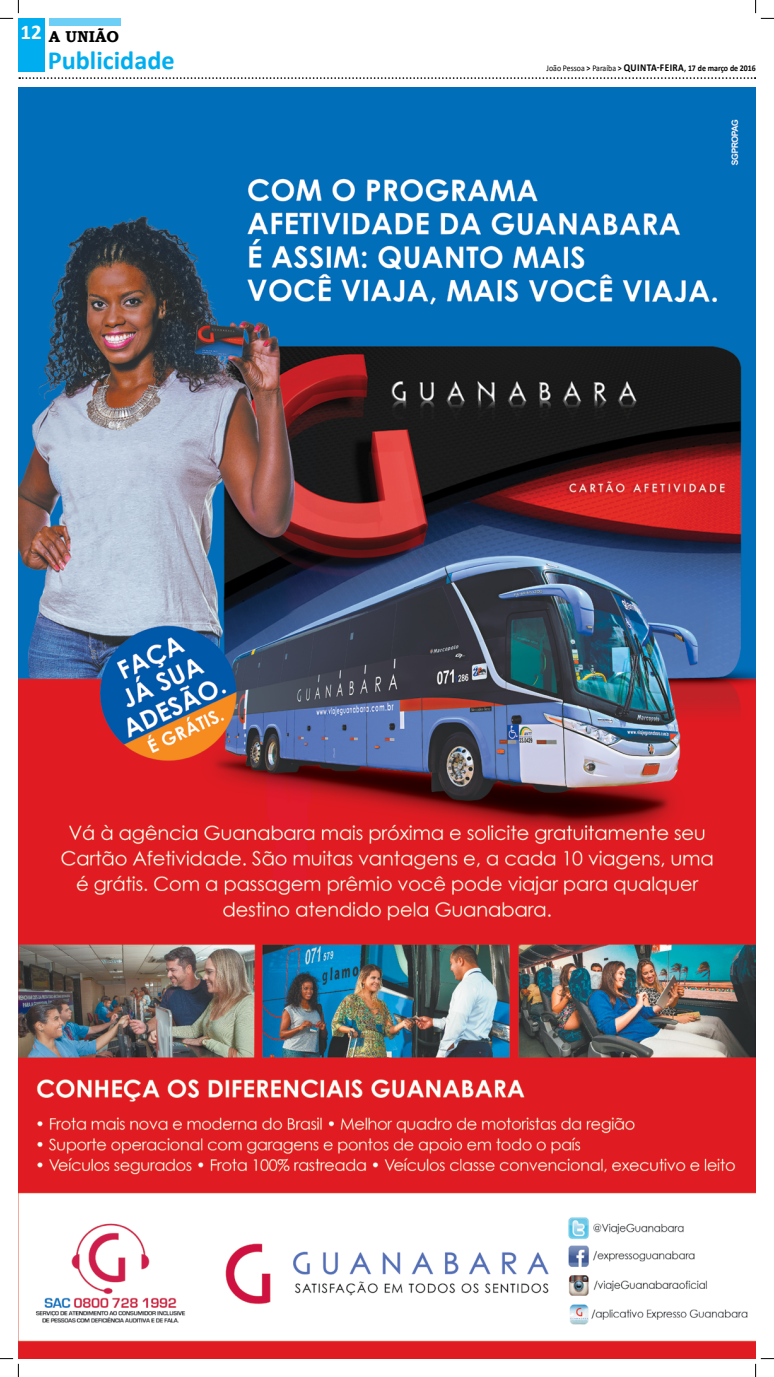
<style>
.page{position:relative;width:774px;height:1377px;background:#fff}
.page>*{position:absolute;margin:0;border:0;box-sizing:border-box;transform-origin:0 0}
.t1{font:700 26.25px "Calibri";color:#00aeef}
.t2{font:700 15.75px "Bookman Old Style";color:#000}
.t3{font:700 8.75px "Calibri";color:#000;scale:.9 1}
.s1{font-weight:400}
.s2{font-size:10.5px}
</style>
<div class="page">
<div style="left:19px;top:19px;width:26px;height:53px;background:#00aeef"></div>
<div style="left:49px;top:18px;width:71px;height:8px;background:#6dcff6"></div>
<svg style="left:19px;top:77px;width:736px;height:2px"></svg>
<img style="left:18px;top:88px;width:737px;height:1270px">
<svg style="left:0;top:0;width:19px;height:19px"></svg>
<svg style="left:0;top:1357px;width:19px;height:19px"></svg>
<svg style="left:755px;top:0;width:18px;height:19px"></svg>
<svg style="left:754px;top:1357px;width:19px;height:19px"></svg>
<h2 class="t2" style="left:20px;top:25px;width:100px"><sup>12</sup> A UNIÃO</h2>
<h1 class="t1" style="left:48px;top:44px;width:128px">Publicidade</h1>
<p class="t3" style="left:546px;top:63px;width:234px"><span class="s1">João Pessoa</span> &gt; <span class="s1">Paraíba</span> &gt; <span class="s2">quinta-feira</span>, 17 de março de 2016</p>
</div>
